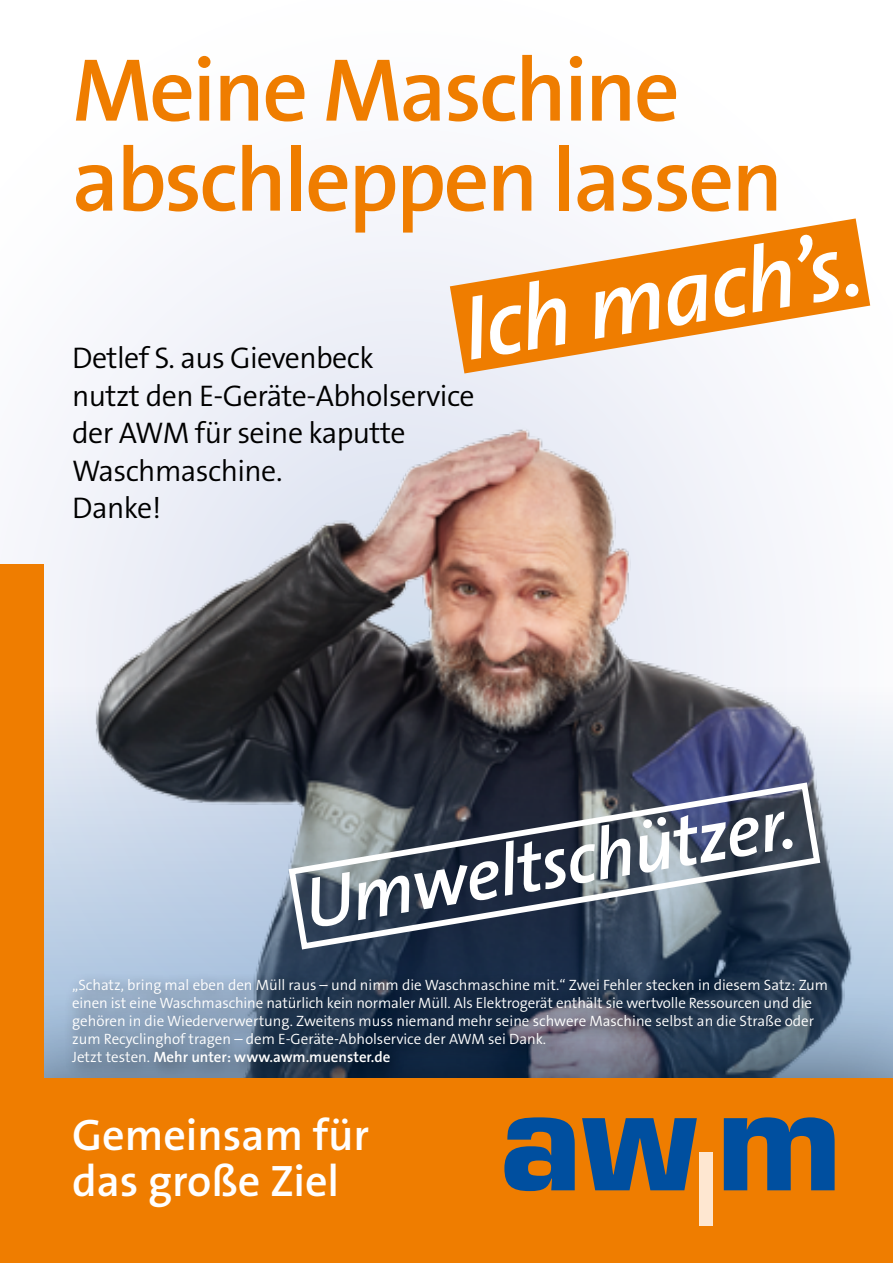
<style>
.page{position:relative;width:893px;height:1263px;background:#fff}
.page>*{position:absolute;margin:0;border:0;box-sizing:border-box;transform-origin:0 0}
.t1{font:600 90px/90px "The Sans B6";letter-spacing:-.03em;color:#ef7d00}
.t2{font:italic 600 72.75px "The Sans";color:#fff}
.t3{font:600 44.4px/46.2px "The Sans B6";color:#fff}
.t4{font:300 30px/37.5px "The Sans B4";letter-spacing:-.02em;color:#000}
.t5{font:300 15px/18px "The Sans B4";color:#fff}
.t6{font:600 15px "The Sans B6";color:#fff}
.s1{font-family:"The Sans B4";font-weight:300}
</style>
<div class="page">
<svg style="left:450px;top:218px;width:420px;height:89px"></svg>
<svg style="left:471px;top:234px;width:388px;height:8px;fill:#f5f6fb"></svg>
<img style="left:79px;top:242px;width:785px;height:443px">
<svg style="left:44px;top:685px;width:849px;height:298px;background:#798291"></svg>
<div style="left:0;top:983px;width:893px;height:280px;background:#000;opacity:.5"></div>
<div style="left:2px;top:1078px;width:891px;height:185px;background:#ef7d00"></div>
<svg style="left:504px;top:1117px;width:71px;height:74px"></svg>
<svg style="left:582px;top:1118px;width:115px;height:72px"></svg>
<svg style="left:724px;top:1117px;width:111px;height:73px"></svg>
<div style="left:699px;top:1152px;width:14px;height:74px;background:#fee7d1"></div>
<div style="left:0;top:565px;width:44px;height:698px;background:#ef7d00"></div>
<svg style="left:285px;top:779px;width:539px;height:174px;background:#4f5a6a"></svg>
<div style="left:62px;top:969px;width:781px;height:110px;background:#000;opacity:.75"></div>
<h1 class="t1" style="left:72px;top:48px;width:712px">Meine Maschine abschleppen lassen</h1>
<h3 class="t4" style="left:72px;top:340px;width:404px">Detlef S. aus Gievenbeck<br>nutzt den E-Geräte-Abholservice der AWM für seine kaputte<br>Waschmaschine.<br>Danke!</h3>
<h2 class="t2" style="left:295px;top:847px;width:498px;rotate:-10deg">Umweltschützer.</h2>
<p class="t5" style="left:72px;top:976px;width:757px">„Schatz, bring mal eben den Müll raus – und nimm die Waschmaschine mit.“ Zwei Fehler stecken in diesem Satz: Zum einen ist eine Waschmaschine natürlich kein normaler Müll. Als Elektrogerät enthält sie wertvolle Ressourcen und die gehören in die Wiederverwertung. Zweitens muss niemand mehr seine schwere Maschine selbst an die Straße oder zum Recyclinghof tragen – dem E-Geräte-Abholservice der AWM sei Dank.</p>
<p class="t6" style="left:72px;top:1049px;width:320px"><span class="s1">Jetzt testen.</span> Mehr unter: www.awm.muenster.de</p>
<h3 class="t3" style="left:72px;top:1113px;width:299px">Gemeinsam für das große Ziel</h3>
</div>
